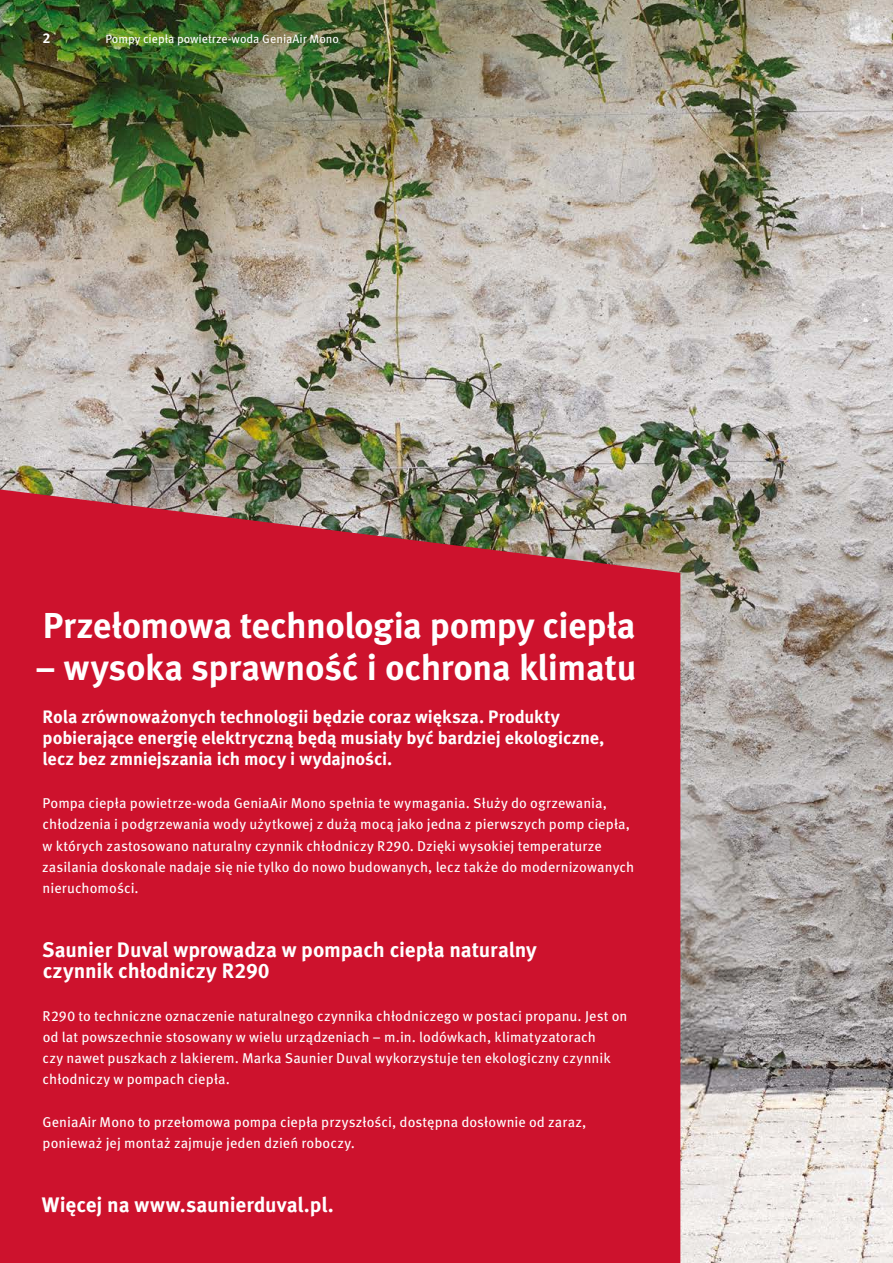
<style>
.page{position:relative;width:893px;height:1263px;background:#fff}
.page>*{position:absolute;margin:0;border:0;box-sizing:border-box;transform-origin:0 0}
.t1{font:700 36px "Meta Pro";letter-spacing:-.01em;color:#fff}
.t2{font:700 21px/21.3px "Meta Pro";letter-spacing:-.005em;color:#fff}
.t3{font:700 18px/21.3px "Meta Pro";letter-spacing:-.005em;color:#fff}
.t4{font:14.25px/21.3px "Meta Pro";letter-spacing:.005em;color:#fff}
.t5{font:700 14.25px "Meta Pro";color:#fff}
.t6{font:12px "Meta Pro";color:#fff}
</style>
<div class="page">
<img style="left:0;top:0;width:893px;height:1263px">
<div style="left:0;top:489px;width:680px;height:774px;background:#cd122d"></div>
<p class="t5" style="left:43px;top:26px;width:10px">2</p>
<p class="t6" style="left:105px;top:29px;width:235px">Pompy ciepła powietrze-woda GeniaAir Mono</p>
<h1 class="t1" style="left:43px;top:597px;width:594px">Przełomowa technologia pompy ciepła</h1>
<h1 class="t1" style="left:35px;top:640px;width:603px">– wysoka sprawność i ochrona klimatu</h1>
<p class="t3" style="left:43px;top:705px;width:563px">Rola zrównoważonych technologii będzie coraz większa. Produkty pobierające energię elektryczną będą musiały być bardziej ekologiczne, lecz bez zmniejszania ich mocy i wydajności.</p>
<p class="t4" style="left:42px;top:791px;width:594px">Pompa ciepła powietrze-woda GeniaAir Mono spełnia te wymagania. Służy do ogrzewania, chłodzenia i podgrzewania wody użytkowej z dużą mocą jako jedna z pierwszych pomp ciepła, w których zastosowano naturalny czynnik chłodniczy R290. Dzięki wysokiej temperaturze zasilania doskonale nadaje się nie tylko do nowo budowanych, lecz także do modernizowanych nieruchomości.</p>
<h2 class="t2" style="left:42px;top:937px;width:496px">Saunier Duval wprowadza w pompach ciepła naturalny czynnik chłodniczy R290</h2>
<p class="t4" style="left:43px;top:1004px;width:586px">R290 to techniczne oznaczenie naturalnego czynnika chłodniczego w postaci propanu. Jest on od lat powszechnie stosowany w wielu urządzeniach – m.in. lodówkach, klimatyzatorach<br>czy nawet puszkach z lakierem. Marka Saunier Duval wykorzystuje ten ekologiczny czynnik chłodniczy w pompach ciepła.</p>
<p class="t4" style="left:42px;top:1110px;width:545px">GeniaAir Mono to przełomowa pompa ciepła przyszłości, dostępna dosłownie od zaraz, ponieważ jej montaż zajmuje jeden dzień roboczy.</p>
<h2 class="t2" style="left:42px;top:1193px;width:293px">Więcej na www.saunierduval.pl.</h2>
</div>
